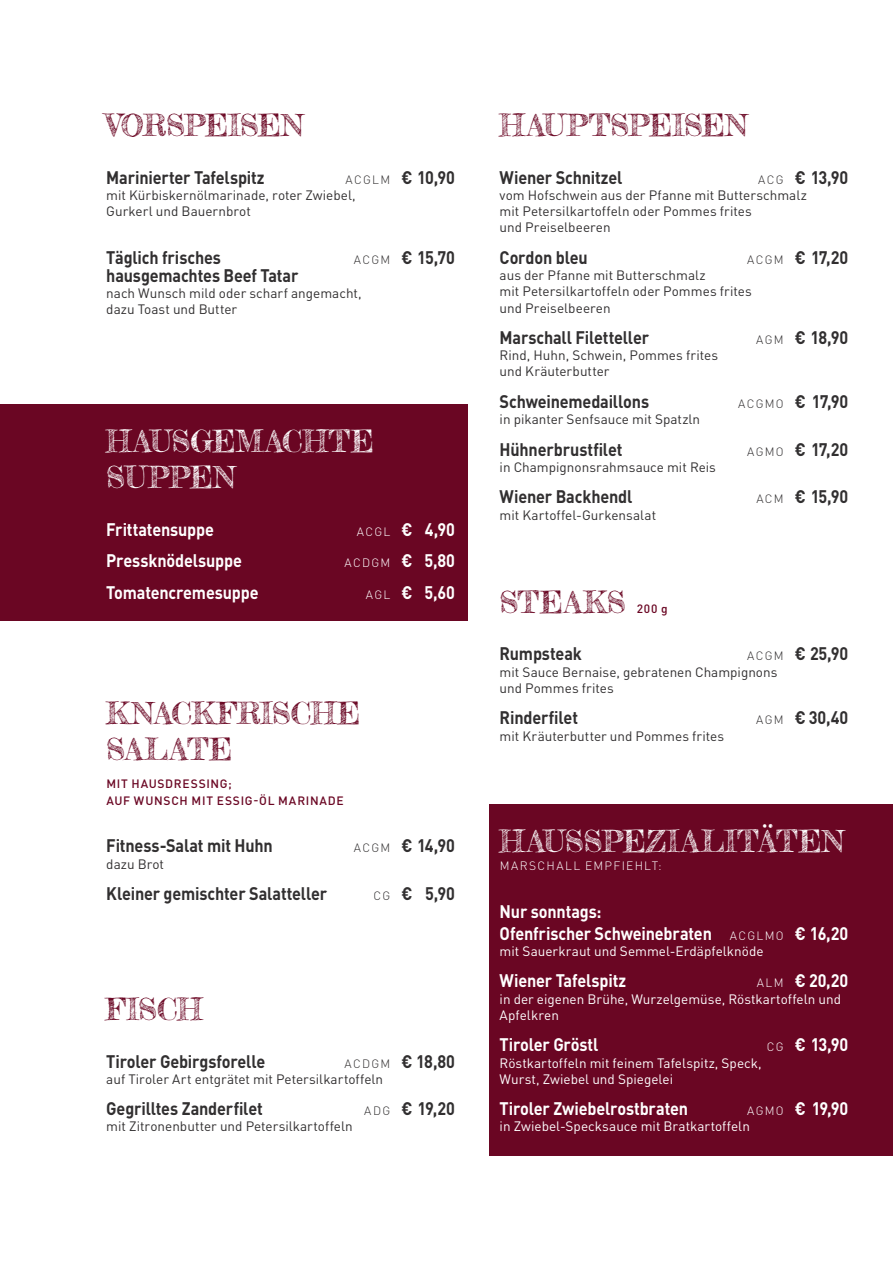
<style>
.page{position:relative;width:893px;height:1263px;background:#fff}
.page>*{position:absolute;margin:0;border:0;box-sizing:border-box;transform-origin:0 0}
.t1{font:30px/36px "Frederickathe Great";color:#6a0623}
.t2{font:30px/36px "Frederickathe Great";color:#fff}
.t3{font:700 18px "DIN Pro";letter-spacing:-.01em;color:#312f30;scale:.9 1}
.t4{font:700 18px/21.6px "DIN Pro";letter-spacing:-.01em;color:#fff;scale:.9 1}
.t5{font:13.5px/16.2px "DIN Pro";color:#312f30}
.t6{font:13.5px/16.2px "DIN Pro";color:#fff}
.t7{font:500 12px/16.2px "DIN Pro";letter-spacing:.06em;color:#6a0623}
.t8{font:300 12px "DIN Pro";letter-spacing:.11em;color:#fff}
.s1{font-weight:300;font-size:12px}
.s2{font-weight:700;font-size:18px}
</style>
<div class="page">
<div style="left:489px;top:805px;width:404px;height:351px;background:#6a0623"></div>
<div style="left:0;top:405px;width:468px;height:216px;background:#6a0623"></div>
<h1 class="t1" style="left:106px;top:107px;width:199px">VORSPEISEN</h1>
<h2 class="t3" style="left:106px;top:165px;width:177px">Marinierter Tafelspitz</h2>
<h2 class="t3" style="left:346px;top:165px;width:123px"><span class="s1">ACGLM</span> € 10,90</h2>
<p class="t5" style="left:106px;top:186px;width:251px">mit Kürbiskernölmarinade, roter Zwiebel,<br>Gurkerl und Bauernbrot</p>
<h2 class="t3" style="left:106px;top:245px;width:129px">Täglich frisches</h2>
<h2 class="t3" style="left:354px;top:245px;width:114px"><span class="s1">ACGM</span> € 15,70</h2>
<h2 class="t3" style="left:106px;top:263px;width:215px">hausgemachtes Beef Tatar</h2>
<p class="t5" style="left:106px;top:285px;width:257px">nach Wunsch mild oder scharf angemacht, dazu Toast und Butter</p>
<h1 class="t2" style="left:106px;top:423px;width:269px">HAUSGEMACHTE<br>SUPPEN</h1>
<h2 class="t4" style="left:106px;top:518px;width:121px">Frittatensuppe</h2>
<h2 class="t4" style="left:357px;top:518px;width:111px"><span class="s1">ACGL</span> € 4,90</h2>
<h2 class="t4" style="left:106px;top:549px;width:152px">Pressknödelsuppe</h2>
<p class="t8" style="left:345px;top:555px;width:112px">ACDGM <span class="s2">€ 5,80</span></p>
<h2 class="t4" style="left:106px;top:581px;width:171px">Tomatencremesuppe</h2>
<h2 class="t4" style="left:366px;top:581px;width:101px"><span class="s1">AGL</span> € 5,60</h2>
<h1 class="t1" style="left:106px;top:695px;width:256px">KNACKFRISCHE<br>SALATE</h1>
<p class="t7" style="left:106px;top:775px;width:239px">MIT HAUSDRESSING;<br>AUF WUNSCH MIT ESSIG-ÖL MARINADE</p>
<h2 class="t3" style="left:106px;top:833px;width:186px">Fitness-Salat mit Huhn</h2>
<h2 class="t3" style="left:354px;top:833px;width:114px"><span class="s1">ACGM</span> € 14,90</h2>
<p class="t5" style="left:106px;top:855px;width:59px">dazu Brot</p>
<h2 class="t3" style="left:106px;top:881px;width:247px">Kleiner gemischter Salatteller</h2>
<h2 class="t3" style="left:373px;top:881px;width:92px"><span class="s1">CG</span> € 5,90</h2>
<h1 class="t1" style="left:106px;top:991px;width:97px">FISCH</h1>
<h2 class="t3" style="left:106px;top:1049px;width:178px">Tiroler Gebirgsforelle</h2>
<h2 class="t3" style="left:345px;top:1049px;width:124px"><span class="s1">ACDGM</span> € 18,80</h2>
<p class="t5" style="left:106px;top:1070px;width:278px">auf Tiroler Art entgrätet mit Petersilkartoffeln</p>
<h2 class="t3" style="left:106px;top:1096px;width:175px">Gegrilltes Zanderfi let</h2>
<h2 class="t3" style="left:364px;top:1096px;width:102px"><span class="s1">ADG</span> € 19,20</h2>
<p class="t5" style="left:106px;top:1118px;width:248px">mit Zitronenbutter und Petersilkartoffeln</p>
<h1 class="t1" style="left:500px;top:107px;width:249px">HAUPTSPEISEN</h1>
<h2 class="t3" style="left:500px;top:165px;width:138px">Wiener Schnitzel</h2>
<h2 class="t3" style="left:758px;top:165px;width:102px"><span class="s1">ACG</span> € 13,90</h2>
<p class="t5" style="left:500px;top:186px;width:309px">vom Hofschwein aus der Pfanne mit Butterschmalz mit Petersilkartoffeln oder Pommes frites<br>und Preiselbeeren</p>
<h2 class="t3" style="left:500px;top:245px;width:100px">Cordon bleu</h2>
<h2 class="t3" style="left:747px;top:245px;width:114px"><span class="s1">ACGM</span> € 17,20</h2>
<p class="t5" style="left:500px;top:267px;width:254px">aus der Pfanne mit Butterschmalz<br>mit Petersilkartoffeln oder Pommes frites und Preiselbeeren</p>
<h2 class="t3" style="left:500px;top:325px;width:168px">Marschall Filetteller</h2>
<h2 class="t3" style="left:756px;top:325px;width:104px"><span class="s1">AGM</span> € 18,90</h2>
<p class="t5" style="left:500px;top:347px;width:220px">Rind, Huhn, Schwein, Pommes frites und Kräuterbutter</p>
<h2 class="t3" style="left:500px;top:389px;width:168px">Schweinemedaillons</h2>
<h2 class="t3" style="left:738px;top:389px;width:124px"><span class="s1">ACGMO</span> € 17,90</h2>
<p class="t5" style="left:500px;top:411px;width:202px">in pikanter Senfsauce mit Spatzln</p>
<h2 class="t3" style="left:500px;top:437px;width:138px">Hühnerbrustfilet</h2>
<h2 class="t3" style="left:747px;top:437px;width:114px"><span class="s1">AGMO</span> € 17,20</h2>
<p class="t5" style="left:500px;top:458px;width:218px">in Champignonsrahmsauce mit Reis</p>
<h2 class="t3" style="left:500px;top:485px;width:149px">Wiener Backhendl</h2>
<h2 class="t3" style="left:756px;top:485px;width:104px"><span class="s1">ACM</span> € 15,90</h2>
<p class="t5" style="left:500px;top:506px;width:158px">mit Kartoffel-Gurkensalat</p>
<h1 class="t1" style="left:500px;top:584px;width:128px">STEAKS</h1>
<p class="t7" style="left:637px;top:600px;width:32px">200 g</p>
<h2 class="t3" style="left:500px;top:642px;width:93px">Rumpsteak</h2>
<h2 class="t3" style="left:747px;top:642px;width:114px"><span class="s1">ACGM</span> € 25,90</h2>
<p class="t5" style="left:500px;top:663px;width:279px">mit Sauce Bernaise, gebratenen Champignons und Pommes frites</p>
<h2 class="t3" style="left:500px;top:705px;width:89px">Rinderfilet</h2>
<h2 class="t3" style="left:756px;top:705px;width:104px"><span class="s1">AGM</span> € 30,40</h2>
<p class="t5" style="left:500px;top:727px;width:226px">mit Kräuterbutter und Pommes frites</p>
<h1 class="t2" style="left:500px;top:823px;width:346px">HAUSSPEZIALITÄTEN</h1>
<p class="t8" style="left:500px;top:858px;width:164px">MARSCHALL EMPFIEHLT:</p>
<h2 class="t4" style="left:500px;top:900px;width:389px">Nur sonntags:<br>Ofenfrischer Schweinebraten <span class="s1">ACGLMO</span> € 16,20</h2>
<p class="t6" style="left:500px;top:942px;width:265px">mit Sauerkraut und Semmel-Erdäpfelknöde</p>
<h2 class="t4" style="left:500px;top:969px;width:142px">Wiener Tafelspitz</h2>
<h2 class="t4" style="left:757px;top:969px;width:103px"><span class="s1">ALM</span> € 20,20</h2>
<p class="t6" style="left:500px;top:990px;width:343px">in der eigenen Brühe, Wurzelgemüse, Röstkartoffeln und<br>Apfelkren</p>
<h2 class="t4" style="left:500px;top:1033px;width:111px">Tiroler Gröstl</h2>
<h2 class="t4" style="left:767px;top:1033px;width:92px"><span class="s1">CG</span> € 13,90</h2>
<p class="t6" style="left:500px;top:1054px;width:264px">Röstkartoffeln mit feinem Tafelspitz, Speck,<br>Wurst, Zwiebel und Spiegelei</p>
<h2 class="t4" style="left:500px;top:1097px;width:211px">Tiroler Zwiebelrostbraten</h2>
<h2 class="t4" style="left:747px;top:1097px;width:114px"><span class="s1">AGMO</span> € 19,90</h2>
<p class="t6" style="left:500px;top:1118px;width:252px">in Zwiebel-Specksauce mit Bratkartoffeln</p>
</div>
